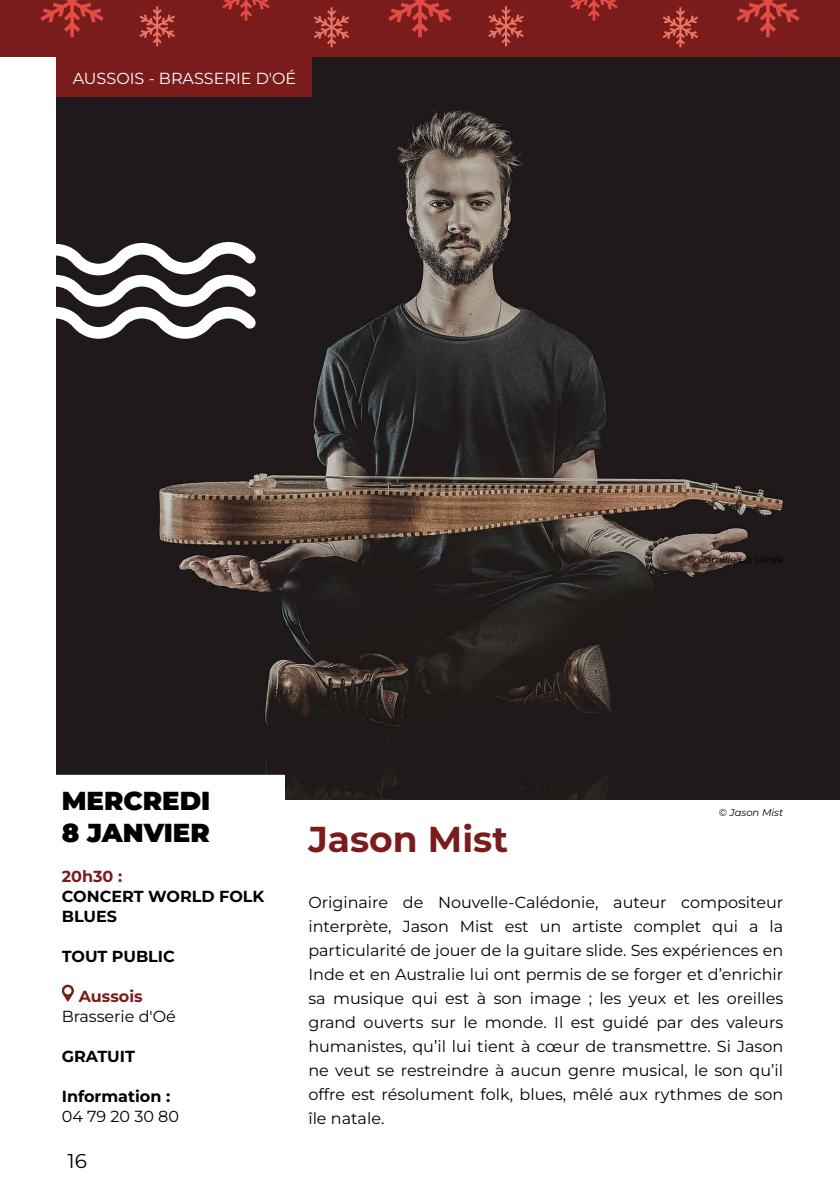
<style>
.page{position:relative;width:840px;height:1191px;background:#fff}
.page>*{position:absolute;margin:0;border:0;box-sizing:border-box;transform-origin:0 0}
.t1{font:700 36px "Montserrat";color:#7b1c1c}
.t2{font:900 26px/32px "Montserrat";color:#000}
.t3{font:20px "Montserrat";color:#000}
.t4{font:16px/24px "Montserrat";color:#000;text-align:justify}
.t5{font:700 16px/20px "Montserrat";color:#000}
.t6{font:16px "Montserrat";color:#fff}
.t7{font:700 16px "Montserrat";color:#7b1c1c}
.t8{font:italic 10px "Montserrat";color:#000}
</style>
<div class="page">
<img style="left:57px;top:57px;width:782px;height:742px">
<div style="left:57px;top:780px;width:223px;height:368px;background:#fff"></div>
<svg style="left:63px;top:984px;width:11px;height:18px"></svg>
<div style="left:57px;top:57px;width:255px;height:39px;background:#7b1c1c"></div>
<svg style="left:56px;top:242px;width:200px;height:97px"></svg>
<div style="left:0;top:0;width:839px;height:57px;background:#7b1c1c"></div>
<svg style="left:388px;top:0;width:63px;height:37px"></svg>
<svg style="left:40px;top:0;width:64px;height:37px"></svg>
<svg style="left:736px;top:0;width:63px;height:37px"></svg>
<svg style="left:222px;top:0;width:48px;height:21px"></svg>
<svg style="left:570px;top:0;width:47px;height:21px"></svg>
<svg style="left:314px;top:7px;width:35px;height:40px"></svg>
<svg style="left:662px;top:7px;width:35px;height:40px"></svg>
<svg style="left:139px;top:6px;width:36px;height:40px"></svg>
<svg style="left:488px;top:6px;width:35px;height:40px"></svg>
<p class="t6" style="left:73px;top:68px;width:225px">AUSSOIS - BRASSERIE D'OÉ</p>
<p class="t8" style="left:686px;top:552px;width:98px">© Camille La Verde</p>
<h2 class="t2" style="left:62px;top:784px;width:150px">MERCREDI<br>8 JANVIER</h2>
<p class="t7" style="left:62px;top:865px;width:62px">20h30 :</p>
<p class="t5" style="left:62px;top:886px;width:204px">CONCERT WORLD FOLK<br>BLUES</p>
<p class="t5" style="left:62px;top:946px;width:115px">TOUT PUBLIC</p>
<p class="t7" style="left:79px;top:985px;width:65px">Aussois</p>
<p class="t4" style="left:62px;top:1004px;width:116px">Brasserie d'Oé</p>
<p class="t5" style="left:62px;top:1046px;width:75px">GRATUIT</p>
<p class="t5" style="left:62px;top:1086px;width:110px">Information :</p>
<p class="t4" style="left:62px;top:1104px;width:119px">04 79 20 30 80</p>
<p class="t3" style="left:67px;top:1147px;width:21px">16</p>
<h1 class="t1" style="left:308px;top:815px;width:201px">Jason Mist</h1>
<p class="t8" style="left:718px;top:806px;width:66px">© Jason Mist</p>
<p class="t4" style="left:308px;top:889px;width:476px">Originaire de Nouvelle-Calédonie, auteur compositeur interprète, Jason Mist est un artiste complet qui a la particularité de jouer de la guitare slide. Ses expériences en Inde et en Australie lui ont permis de se forger et d’enrichir sa musique qui est à son image ; les yeux et les oreilles grand ouverts sur le monde. Il est guidé par des valeurs humanistes, qu’il lui tient à cœur de transmettre. Si Jason ne veut se restreindre à aucun genre musical, le son qu’il offre est résolument folk, blues, mêlé aux rythmes de son île natale.</p>
</div>
